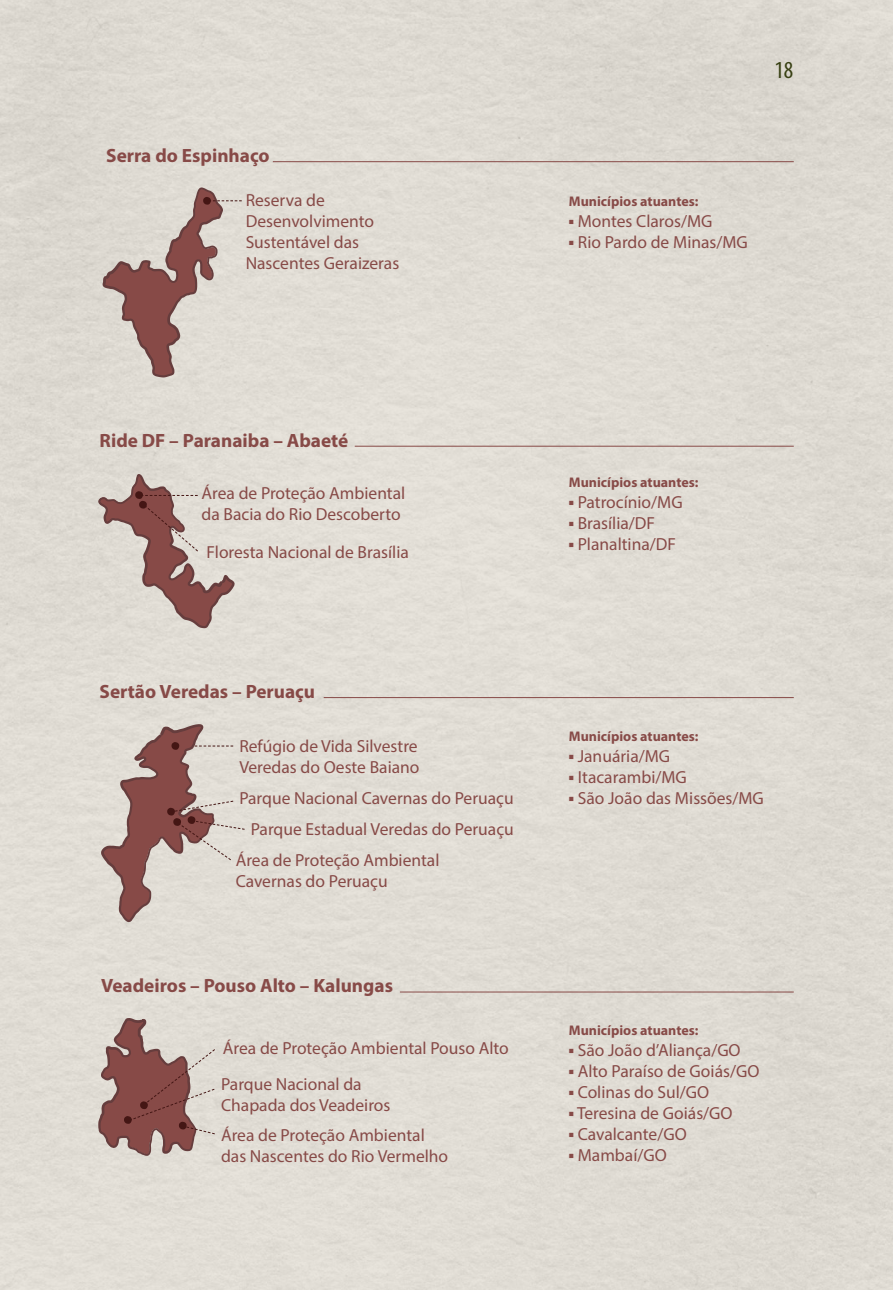
<style>
.page{position:relative;width:893px;height:1290px;background:#fff}
.page>*{position:absolute;margin:0;border:0;box-sizing:border-box;transform-origin:0 0}
.t1{font:condensed 24.5px "Myriad Pro";color:#384013}
.t2{font:700 19.25px "Myriad Pro";color:#874a47}
.t3{font:17.5px/21px "Myriad Pro";color:#874a47}
.t4{font:700 14px "Myriad Pro";color:#874a47}
.s1{font-family:"Akzid Grtsk Next";font-weight:700}
</style>
<div class="page">
<svg style="left:98px;top:1018px;width:118px;height:138px"></svg>
<hr style="left:400px;top:991px;width:394px;height:1px;background:#874a47">
<svg style="left:101px;top:722px;width:145px;height:200px"></svg>
<hr style="left:324px;top:697px;width:470px;height:1px;background:#874a47">
<svg style="left:98px;top:474px;width:137px;height:154px"></svg>
<hr style="left:355px;top:446px;width:439px;height:1px;background:#874a47">
<svg style="left:103px;top:187px;width:139px;height:190px"></svg>
<hr style="left:273px;top:161px;width:521px;height:1px;background:#874a47">
<p class="t2" style="left:106px;top:143px;width:165px">Serra do Espinhaço</p>
<p class="t3" style="left:246px;top:189px;width:155px">Reserva de<br>Desenvolvimento<br>Sustentável das<br>Nascentes Geraizeras</p>
<h1 class="t1" style="left:774px;top:55px;width:20px">18</h1>
<p class="t4" style="left:569px;top:192px;width:131px">Municípios atuantes:</p>
<p class="t3" style="left:569px;top:210px;width:145px"><span class="s1">•</span> Montes Claros/MG</p>
<p class="t3" style="left:569px;top:231px;width:181px"><span class="s1">•</span> Rio Pardo de Minas/MG</p>
<p class="t2" style="left:99px;top:428px;width:250px">Ride DF – Paranaiba – Abaeté</p>
<p class="t3" style="left:202px;top:482px;width:205px">Área de Proteção Ambiental da Bacia do Rio Descoberto</p>
<p class="t3" style="left:207px;top:541px;width:204px">Floresta Nacional de Brasília</p>
<p class="t2" style="left:99px;top:679px;width:217px">Sertão Veredas – Peruaçu</p>
<p class="t3" style="left:239px;top:735px;width:182px">Refúgio de Vida Silvestre<br>Veredas do Oeste Baiano</p>
<p class="t3" style="left:239px;top:787px;width:276px">Parque Nacional Cavernas do Peruaçu</p>
<p class="t3" style="left:251px;top:818px;width:265px">Parque Estadual Veredas do Peruaçu</p>
<p class="t3" style="left:236px;top:850px;width:205px">Área de Proteção Ambiental</p>
<p class="t3" style="left:236px;top:871px;width:154px">Cavernas do Peruaçu</p>
<p class="t2" style="left:101px;top:973px;width:293px">Veadeiros – Pouso Alto – Kalungas</p>
<p class="t3" style="left:221px;top:1029px;width:289px;line-height:36.4px">Área de Proteção Ambiental Pouso Alto<br>Parque Nacional da</p>
<p class="t3" style="left:221px;top:1094px;width:171px">Chapada dos Veadeiros</p>
<p class="t3" style="left:221px;top:1124px;width:229px">Área de Proteção Ambiental das Nascentes do Rio Vermelho</p>
<p class="t4" style="left:569px;top:473px;width:131px">Municípios atuantes:</p>
<p class="t3" style="left:569px;top:492px;width:115px"><span class="s1">•</span> Patrocínio/MG</p>
<p class="t3" style="left:569px;top:513px;width:88px"><span class="s1">•</span> Brasília/DF</p>
<p class="t3" style="left:569px;top:534px;width:109px"><span class="s1">•</span> Planaltina/DF</p>
<p class="t4" style="left:569px;top:727px;width:131px">Municípios atuantes:</p>
<p class="t3" style="left:569px;top:746px;width:103px"><span class="s1">•</span> Januária/MG</p>
<p class="t3" style="left:569px;top:767px;width:119px"><span class="s1">•</span> Itacarambi/MG</p>
<p class="t3" style="left:569px;top:788px;width:197px"><span class="s1">•</span> São João das Missões/MG</p>
<p class="t4" style="left:569px;top:1021px;width:131px">Municípios atuantes:</p>
<p class="t3" style="left:569px;top:1039px;width:173px"><span class="s1">•</span> São João d’Aliança/GO</p>
<p class="t3" style="left:569px;top:1060px;width:192px"><span class="s1">•</span> Alto Paraíso de Goiás/GO</p>
<p class="t3" style="left:569px;top:1081px;width:142px"><span class="s1">•</span> Colinas do Sul/GO</p>
<p class="t3" style="left:569px;top:1102px;width:165px"><span class="s1">•</span> Teresina de Goiás/GO</p>
<p class="t3" style="left:569px;top:1123px;width:119px"><span class="s1">•</span> Cavalcante/GO</p>
<p class="t3" style="left:569px;top:1144px;width:99px"><span class="s1">•</span> Mambaí/GO</p>
</div>
